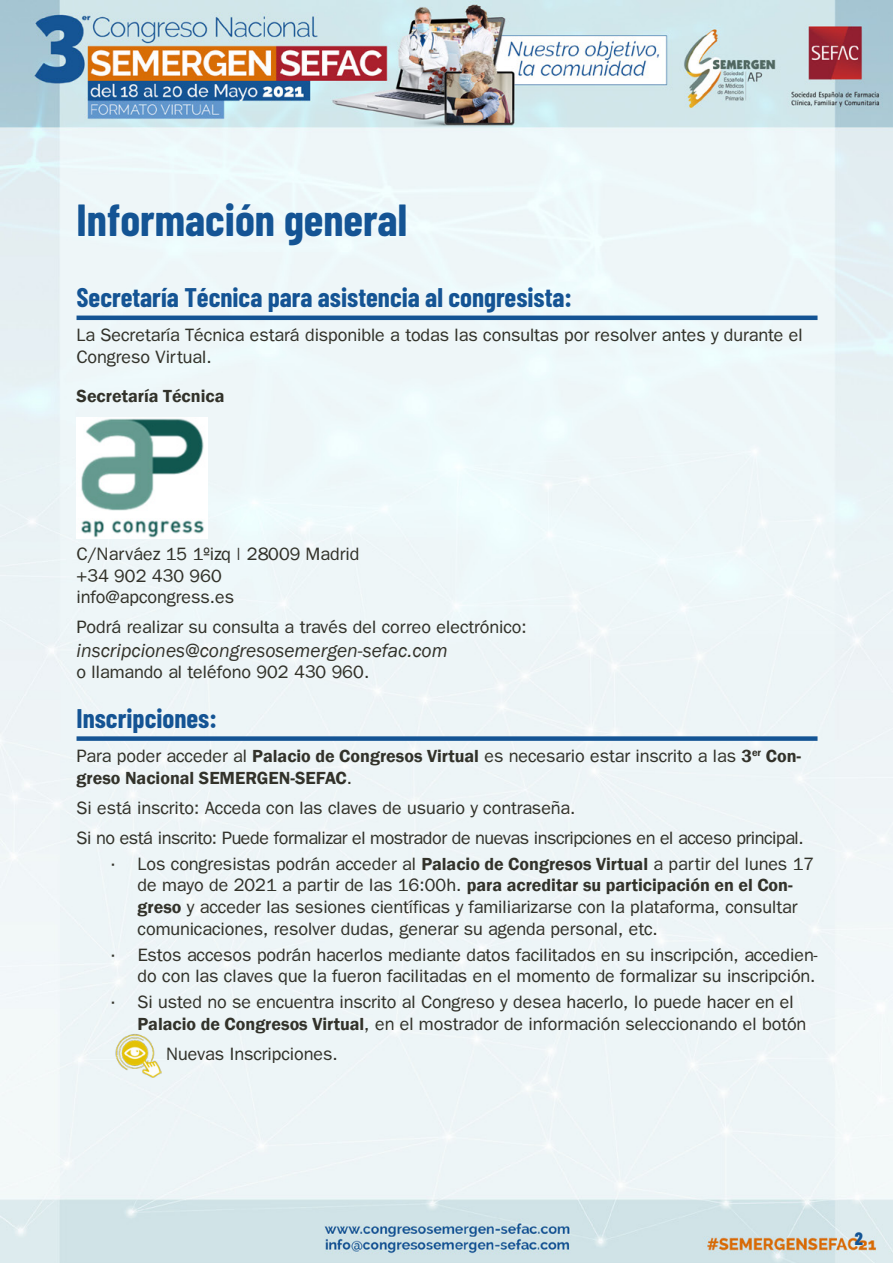
<style>
.page{position:relative;width:893px;height:1263px;background:#fff}
.page>*{position:absolute;margin:0;border:0;box-sizing:border-box;transform-origin:0 0}
.t1{font:700 45px "Barlow Condensed";color:#145494}
.t2{font:700 27px "Barlow Condensed";color:#145494}
.t3{font:italic 19.5px "Franklin Gothic";color:#32322a}
.t4{font:18px/21.6px "Franklin Gothic";color:#32322a}
.t5{font:18px/30.2px "Franklin Gothic";letter-spacing:-.02em;color:#32322a}
.t6{font:600 18px/21.6px "Franklin Gothic";color:#32322a}
.t7{font:800 18px "Barlow Condensed";color:#145494}
.s1{font-weight:400}
.s2{font-weight:600}
</style>
<div class="page">
<img style="left:0;top:0;width:893px;height:1263px">
<hr style="left:77px;top:316px;width:740px;height:4px;background:#145494">
<div style="left:77px;top:736px;width:740px;height:5px;background:#145494"></div>
<img style="left:77px;top:418px;width:131px;height:120px">
<img style="left:116px;top:1033px;width:45px;height:44px">
<h1 class="t1" style="left:77px;top:192px;width:332px">Información general</h1>
<h2 class="t2" style="left:77px;top:281px;width:497px">Secretaría Técnica para asistencia al congresista:</h2>
<p class="t4" style="left:77px;top:324px;width:728px">La Secretaría Técnica estará disponible a todas las consultas por resolver antes y durante el<br>Congreso Virtual.</p>
<p class="t6" style="left:77px;top:385px;width:149px">Secretaría Técnica</p>
<p class="t4" style="left:77px;top:543px;width:284px">C/Narváez 15·1ºizq | 28009 Madrid +34 902 430 960 info@apcongress.es</p>
<p class="t4" style="left:77px;top:616px;width:452px">Podrá realizar su consulta a través del correo electrónico:</p>
<p class="t3" style="left:77px;top:638px;width:373px">inscripciones@congresosemergen-sefac.com</p>
<p class="t4" style="left:77px;top:661px;width:294px">o llamando al teléfono 902 430 960.</p>
<h2 class="t2" style="left:77px;top:701px;width:142px">Inscripciones:</h2>
<p class="t6" style="left:77px;top:746px;width:726px"><span class="s1">Para poder acceder al</span> Palacio de Congresos Virtual <span class="s1">es necesario estar inscrito a las</span> 3<sup>er</sup> Con&shy;greso Nacional SEMERGEN-SEFAC<span class="s1">.</span></p>
<p class="t5" style="left:77px;top:792px;width:729px">Si está inscrito: Acceda con las claves de usuario y contraseña.<br>Si no está inscrito: Puede formalizar el mostrador de nuevas inscripciones en el acceso principal.</p>
<p class="t4" style="left:138px;top:853px;width:678px;text-indent:-27px">• Los congresistas podrán acceder al <span class="s2">Palacio de Congresos Virtual</span> a partir del lunes 17 de mayo de 2021 a partir de las 16:00h. <span class="s2">para acreditar su participación en el Con&shy;greso</span> y acceder las sesiones científicas y familiarizarse con la plataforma, consultar comunicaciones, resolver dudas, generar su agenda personal, etc.</p>
<p class="t4" style="left:111px;top:943px;width:709px;text-align:right">• Estos accesos podrán hacerlos mediante datos facilitados en su inscripción, accedien&shy;do con las claves que la fueron facilitadas en el momento de formalizar su inscripción.</p>
<p class="t4" style="left:138px;top:991px;width:670px;text-indent:-27px">• Si usted no se encuentra inscrito al Congreso y desea hacerlo, lo puede hacer en el<br><span class="s2">Palacio de Congresos Virtual</span>, en el mostrador de información seleccionando el botón</p>
<p class="t4" style="left:166px;top:1043px;width:173px">Nuevas Inscripciones.</p>
<p class="t7" style="left:855px;top:1228px;width:10px">2</p>
</div>
